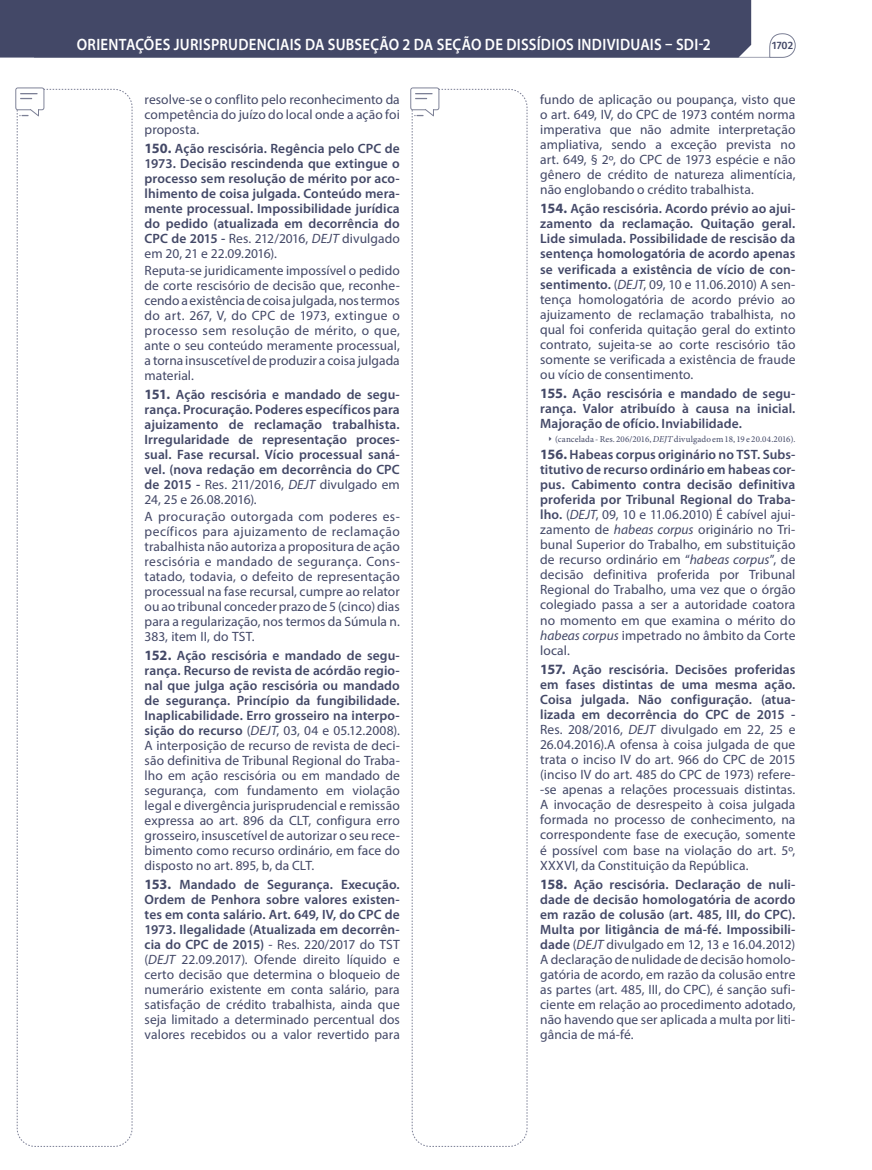
<style>
.page{position:relative;width:872px;height:1170px;background:#fff}
.page>*{position:absolute;margin:0;border:0;box-sizing:border-box;transform-origin:0 0}
.t1{font:600 16.5px "Myriad Pro";letter-spacing:.02em;color:#fff;scale:.9 1}
.t2{font:13.5px/15px "Myriad Pro";letter-spacing:.005em;color:#434867;text-align:justify}
.t3{font:600 13.5px/15px "Myriad Pro";letter-spacing:.005em;color:#434867;text-align:justify}
.t4{font:500 10.65px "Fira Sans";color:#434867}
.t5{font:9px "Minion Pro";letter-spacing:.01em;color:#434867}
.s1{font-weight:700;font-size:14.25px}
.s2{font-weight:400}
.s3{font-weight:400;font-style:italic}
.s4{font-weight:600}
.s5{font-style:italic}
</style>
<div class="page">
<svg style="left:15px;top:87px;width:118px;height:1059px"></svg>
<svg style="left:410px;top:87px;width:118px;height:1059px"></svg>
<hr style="left:34px;top:57px;width:735px;height:1px;background:#a1a4b3">
<div style="left:0;top:0;width:751px;height:58px;background:#434867"></div>
<svg style="left:769px;top:33px;width:26px;height:25px"></svg>
<p class="t1" style="left:77px;top:34px;width:15px">Orientaç</p>
<p class="t1" style="left:144px;top:34px;width:54px">ões Jurispr</p>
<p class="t1" style="left:228px;top:34px;width:14px">udenciais</p>
<p class="t1" style="left:305px;top:34px;width:49px">da Subseç</p>
<p class="t1" style="left:380px;top:34px;width:183px">ão 2 da Seç ão de Diss ídios</p>
<p class="t1" style="left:577px;top:34px;width:8px">Individ</p>
<p class="t1" style="left:630px;top:34px;width:16px">uais</p>
<p class="t1" style="left:665px;top:34px;width:52px">– SDI‑2</p>
<p class="t4" style="left:772px;top:37px;width:23px">1702</p>
<p class="t2" style="left:145px;top:91px;width:257px">resolve‑se o conflito pelo reconhecimento da competência do juízo do local onde a ação foi proposta.</p>
<p class="t3" style="left:145px;top:141px;width:257px"><span class="s1">150.</span> Ação rescisória. Regência pelo CPC de 1973. Decisão rescindenda que extingue o processo sem resolução de mérito por aco&shy;lhimento de coisa julgada. Conteúdo mera&shy;mente processual. Impossibilidade jurídica do pedido (atualizada em decorrência do CPC de 2015 - <span class="s2">Res. 212/2016,</span> <span class="s3">DEJT</span> <span class="s2">divulgado em 20, 21 e 22.09.2016).</span></p>
<p class="t2" style="left:145px;top:263px;width:257px">Reputa-se juridicamente impossível o pedido de corte rescisório de decisão que, reconhe‑ cendo a existência de coisa julgada, nos termos do art. 267, V, do CPC de 1973, extingue o processo sem resolução de mérito, o que, ante o seu conteúdo meramente processual, a torna insuscetível de produzir a coisa julgada material.</p>
<p class="t3" style="left:145px;top:386px;width:257px"><span class="s1">151.</span> Ação rescisória e mandado de segu&shy;rança. Procuração. Poderes específicos para ajuizamento de reclamação trabalhista.<br>Irregularidade de representação proces&shy;sual. Fase recursal. Vício processual saná&shy;vel. (nova redação em decorrência do CPC de 2015 - <span class="s2">Res. 211/2016,</span> <span class="s3">DEJT</span> <span class="s2">divulgado em 24, 25 e 26.08.2016).</span></p>
<p class="t2" style="left:145px;top:509px;width:257px">A procuração outorgada com poderes es‑ pecíficos para ajuizamento de reclamação trabalhista não autoriza a propositura de ação rescisória e mandado de segurança. Cons‑ tatado, todavia, o defeito de representação processual na fase recursal, cumpre ao relator ou ao tribunal conceder prazo de 5 (cinco) dias para a regularização, nos termos da Súmula n.<br>383, item II, do TST.</p>
<p class="t2" style="left:145px;top:647px;width:257px"><span class="s1">152.</span> <span class="s4">Ação rescisória e mandado de segu&shy;rança. Recurso de revista de acórdão regio&shy;nal que julga ação rescisória ou mandado de segurança. Princípio da fungibilidade.<br>Inaplicabilidade. Erro grosseiro na interpo&shy;sição do recurso</span> (<span class="s5">DEJT</span>, 03, 04 e 05.12.2008).<br>A interposição de recurso de revista de deci‑ são definitiva de Tribunal Regional do Traba‑ lho em ação rescisória ou em mandado de segurança, com fundamento em violação legal e divergência jurisprudencial e remissão expressa ao art. 896 da CLT, configura erro grosseiro, insuscetível de autorizar o seu rece‑ bimento como recurso ordinário, em face do disposto no art. 895, b, da CLT.</p>
<p class="t2" style="left:145px;top:876px;width:257px"><span class="s1">153.</span> <span class="s4">Mandado de Segurança. Execução.<br>Ordem de Penhora sobre valores existen&shy;tes em conta salário. Art. 649, IV, do CPC de 1973. Ilegalidade (Atualizada em decorrên&shy;cia do CPC de 2015)</span> - Res. 220/2017 do TST (<span class="s5">DEJT</span> 22.09.2017). Ofende direito líquido e certo decisão que determina o bloqueio de numerário existente em conta salário, para satisfação de crédito trabalhista, ainda que seja limitado a determinado percentual dos valores recebidos ou a valor revertido para</p>
<p class="t2" style="left:540px;top:91px;width:257px">fundo de aplicação ou poupança, visto que o art. 649, IV, do CPC de 1973 contém norma imperativa que não admite interpretação ampliativa, sendo a exceção prevista no art. 649, § 2º, do CPC de 1973 espécie e não gênero de crédito de natureza alimentícia, não englobando o crédito trabalhista.</p>
<p class="t2" style="left:540px;top:201px;width:257px"><span class="s1">154.</span> <span class="s4">Ação rescisória. Acordo prévio ao ajui&shy;zamento da reclamação. Quitação geral.<br>Lide simulada. Possibilidade de rescisão da sentença homologatória de acordo apenas se verificada a existência de vício de con&shy;sentimento.</span> (<span class="s5">DEJT</span>, 09, 10 e 11.06.2010) A sen‑ tença homologatória de acordo prévio ao ajuizamento de reclamação trabalhista, no qual foi conferida quitação geral do extinto contrato, sujeita‑se ao corte rescisório tão somente se verificada a existência de fraude ou vício de consentimento.</p>
<p class="t3" style="left:540px;top:386px;width:257px"><span class="s1">155.</span> Ação rescisória e mandado de segu&shy;rança. Valor atribuído à causa na inicial.<br>Majoração de ofício. Inviabilidade.</p>
<p class="t5" style="left:555px;top:433px;width:242px">(cancelada - Res. 206/2016, <span class="s5">DEJT</span> divulgado em 18, 19 e 20.04.2016).</p>
<p class="t2" style="left:540px;top:446px;width:257px"><span class="s1">156.</span> <span class="s4">Habeas corpus originário no TST. Subs&shy;titutivo de recurso ordinário em habeas cor&shy;pus. Cabimento contra decisão definitiva proferida por Tribunal Regional do Traba&shy;lho.</span> (<span class="s5">DEJT</span>, 09, 10 e 11.06.2010) É cabível ajui‑ zamento de <span class="s5">habeas corpus</span> originário no Tri‑ bunal Superior do Trabalho, em substituição de recurso ordinário em “<span class="s5">habeas corpus</span>”, de decisão definitiva proferida por Tribunal Regional do Trabalho, uma vez que o órgão colegiado passa a ser a autoridade coatora no momento em que examina o mérito do <span class="s5">habeas corpus</span> impetrado no âmbito da Corte local.</p>
<p class="t2" style="left:540px;top:661px;width:257px"><span class="s1">157.</span> <span class="s4">Ação rescisória. Decisões proferidas em fases distintas de uma mesma ação.<br>Coisa julgada. Não configuração. (atua&shy;lizada em decorrência do CPC de 2015 - </span>Res. 208/2016, <span class="s5">DEJT</span> divulgado em 22, 25 e 26.04.2016).A ofensa à coisa julgada de que trata o inciso IV do art. 966 do CPC de 2015 (inciso IV do art. 485 do CPC de 1973) refere‑ -se apenas a relações processuais distintas.<br>A invocação de desrespeito à coisa julgada formada no processo de conhecimento, na correspondente fase de execução, somente é possível com base na violação do art. 5º, XXXVI, da Constituição da República.</p>
<p class="t2" style="left:540px;top:876px;width:257px"><span class="s1">158.</span> <span class="s4">Ação rescisória. Declaração de nuli&shy;dade de decisão homologatória de acordo em razão de colusão (art. 485, III, do CPC).<br>Multa por litigância de má-fé. Impossibili&shy;dade</span> (<span class="s5">DEJT</span> divulgado em 12, 13 e 16.04.2012)<br>A declaração de nulidade de decisão homolo‑ gatória de acordo, em razão da colusão entre as partes (art. 485, III, do CPC), é sanção sufi‑ ciente em relação ao procedimento adotado, não havendo que ser aplicada a multa por liti‑ gância de má-fé.</p>
</div>
